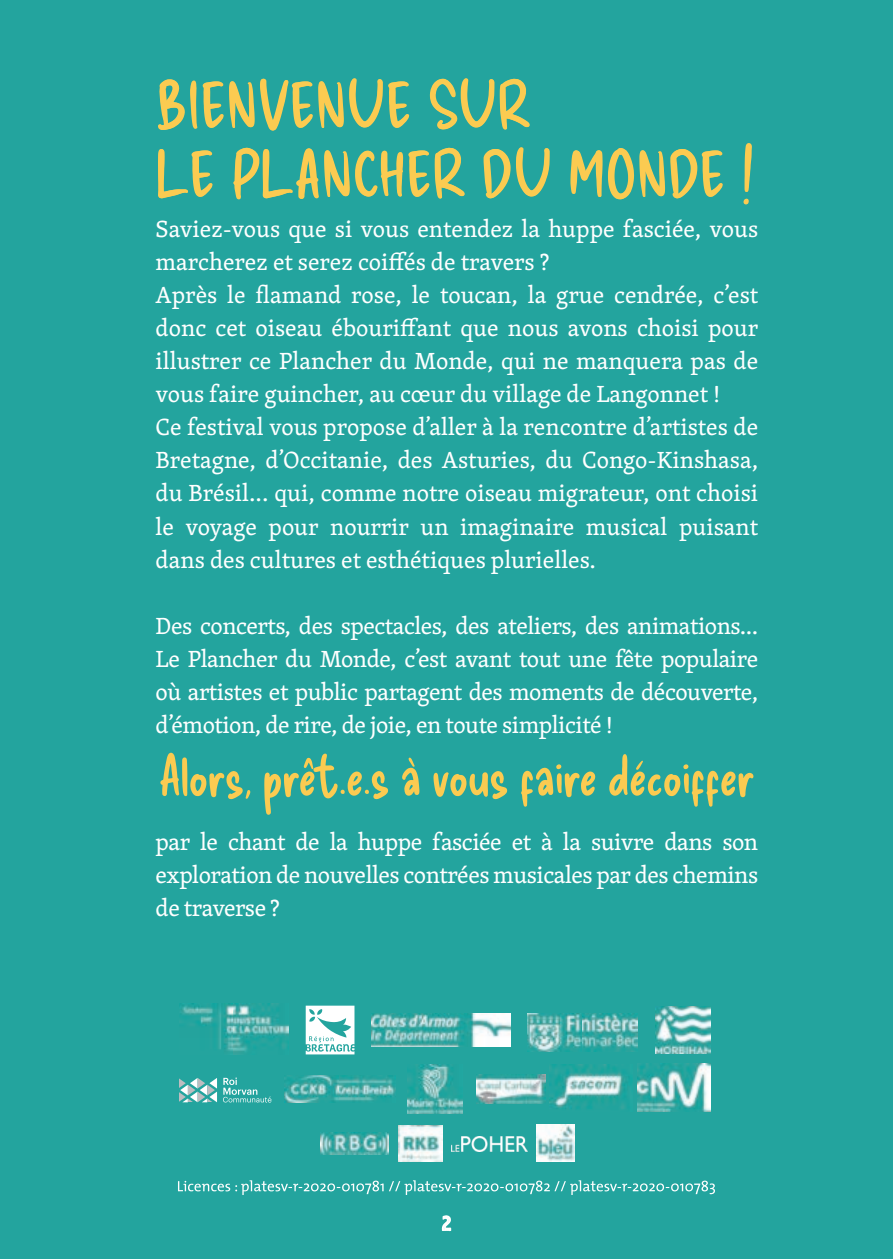
<style>
.page{position:relative;width:893px;height:1259px;background:#23a49e}
.page>*{position:absolute;margin:0;border:0;box-sizing:border-box;transform-origin:0 0}
.t1{font:63px/69px "Delicious Handrawn";letter-spacing:.02em;color:#fbcb51}
.t2{font:54px "Delicious Handrawn";letter-spacing:-.02em;color:#fbcb51}
.t3{font:24px/33px "Skolar PE";color:#fff;text-align:justify}
</style>
<div class="page">
<svg style="left:442px;top:1215px;width:9px;height:16px"></svg>
<svg style="left:178px;top:1180px;width:537px;height:15px"></svg>
<img style="left:179px;top:1003px;width:109px;height:51px">
<svg style="left:306px;top:1005px;width:48px;height:49px;background:#c9e8e7"></svg>
<img style="left:372px;top:1013px;width:139px;height:34px">
<img style="left:528px;top:1013px;width:109px;height:38px">
<img style="left:655px;top:1007px;width:56px;height:46px">
<svg style="left:179px;top:1078px;width:38px;height:24px"></svg>
<svg style="left:223px;top:1077px;width:48px;height:25px"></svg>
<img style="left:284px;top:1075px;width:111px;height:27px">
<img style="left:477px;top:1074px;width:68px;height:29px">
<img style="left:407px;top:1064px;width:55px;height:49px">
<img style="left:549px;top:1064px;width:84px;height:45px">
<img style="left:637px;top:1063px;width:74px;height:48px">
<img style="left:451px;top:1136px;width:76px;height:15px">
<img style="left:537px;top:1124px;width:37px;height:38px">
<img style="left:321px;top:1132px;width:68px;height:22px">
<img style="left:398px;top:1125px;width:44px;height:37px">
<h1 class="t1" style="left:156px;top:73px;width:599px">BIENVENUE SUR<br>LE PLANCHER DU MONDE !</h1>
<p class="t3" style="left:156px;top:212px;width:604px;text-align:left">Saviez-vous que si vous entendez la huppe fasciée, vous marcherez et serez coiffés de travers ?<br>Après le flamand rose, le toucan, la grue cendrée, c’est donc cet oiseau ébouriffant que nous avons choisi pour illustrer ce Plancher du Monde, qui ne manquera pas de vous faire guincher, au cœur du village de Langonnet !<br>Ce festival vous propose d’aller à la rencontre d’artistes de Bretagne, d’Occitanie, des Asturies, du Congo-Kinshasa, du Brésil... qui, comme notre oiseau migrateur, ont choisi le voyage pour nourrir un imaginaire musical puisant dans des cultures et esthétiques plurielles.</p>
<p class="t3" style="left:156px;top:608px;width:604px">Des concerts, des spectacles, des ateliers, des animations...<br>Le Plancher du Monde, c’est avant tout une fête populaire où artistes et public partagent des moments de découverte, d’émotion, de rire, de joie, en toute simplicité !</p>
<h2 class="t2" style="left:158px;top:738px;width:599px">Alors, prêt.e.s à vous faire décoiffer</h2>
<p class="t3" style="left:156px;top:824px;width:604px">par le chant de la huppe fasciée et à la suivre dans son exploration de nouvelles contrées musicales par des chemins de traverse ?</p>
</div>
